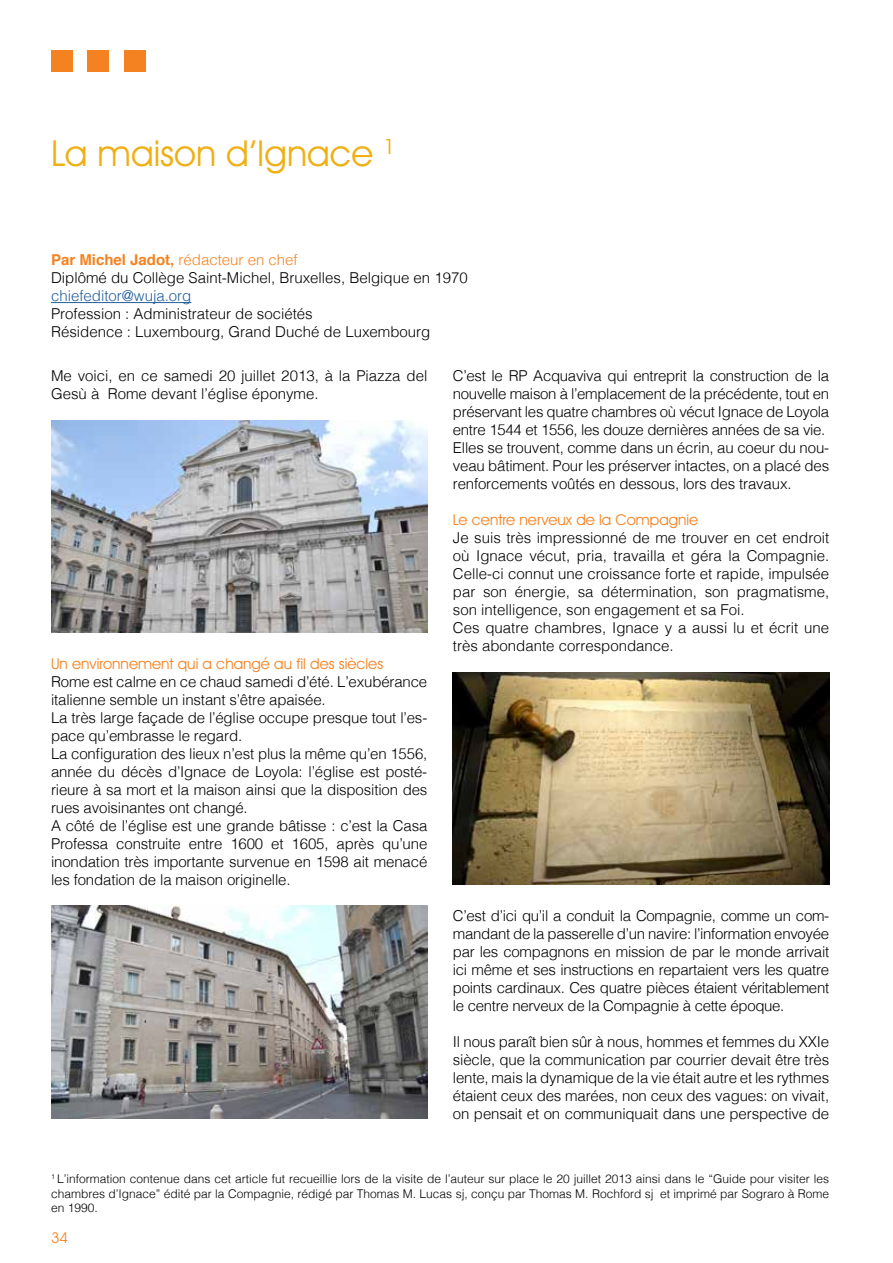
<style>
.page{position:relative;width:893px;height:1263px;background:#fff}
.page>*{position:absolute;margin:0;border:0;box-sizing:border-box;transform-origin:0 0}
.t1{font:36px "Avant Garde IT Cby BT";color:#f0af13}
.t2{font:300 15px/18px "Helvetica";letter-spacing:-.01em;color:#000}
.t3{font:15px "Avant Garde IT Cby BT";color:#f58220}
.t4{font:300 15px "Helvetica";color:#215e9e}
.t5{font:300 12px/14.4px "Helvetica";color:#000;text-align:justify}
.s1{font-weight:700;color:#f58220}
.s2{color:#f58220}
</style>
<div class="page">
<img style="left:51px;top:420px;width:376px;height:213px">
<img style="left:51px;top:906px;width:376px;height:212px">
<img style="left:453px;top:672px;width:376px;height:213px">
<div style="left:125px;top:51px;width:21px;height:21px;background:#f58220"></div>
<div style="left:88px;top:51px;width:21px;height:21px;background:#f58220"></div>
<div style="left:51px;top:51px;width:21px;height:21px;background:#f58220"></div>
<hr style="left:51px;top:302px;width:140px;height:1px;background:#215e9e">
<h1 class="t1" style="left:51px;top:131px;width:346px">La maison d’Ignace <sup>1</sup></h1>
<p class="t2" style="left:51px;top:250px;width:418px"><span class="s1">Par Michel Jadot,</span> <span class="s2">rédacteur en chef<br></span>Diplômé du Collège Saint-Michel, Bruxelles, Belgique en 1970</p>
<p class="t4" style="left:51px;top:283px;width:142px">chiefeditor@wuja.org</p>
<p class="t2" style="left:51px;top:304px;width:381px">Profession : Administrateur de sociétés<br>Résidence : Luxembourg, Grand Duché de Luxembourg</p>
<p class="t2" style="left:51px;top:366px;width:378px">Me voici, en ce samedi 20 juillet 2013, à la Piazza del<br>Gesù à Rome devant l’église éponyme.</p>
<p class="t3" style="left:51px;top:654px;width:334px">Un environnement qui a changé au fil des siècles</p>
<p class="t2" style="left:51px;top:671px;width:378px">Rome est calme en ce chaud samedi d’été. L’exubérance italienne semble un instant s’être apaisée.<br>La très large façade de l’église occupe presque tout l’es&shy;pace qu’embrasse le regard.<br>La configuration des lieux n’est plus la même qu’en 1556, année du décès d’Ignace de Loyola: l’église est posté&shy;rieure à sa mort et la maison ainsi que la disposition des rues avoisinantes ont changé.<br>A côté de l’église est une grande bâtisse : c’est la Casa Professa construite entre 1600 et 1605, après qu’une inondation très importante survenue en 1598 ait menacé les fondation de la maison originelle.</p>
<p class="t2" style="left:453px;top:366px;width:378px">C’est le RP Acquaviva qui entreprit la construction de la nouvelle maison à l’emplacement de la précédente, tout en préservant les quatre chambres où vécut Ignace de Loyola entre 1544 et 1556, les douze dernières années de sa vie.<br>Elles se trouvent, comme dans un écrin, au coeur du nou&shy;veau bâtiment. Pour les préserver intactes, on a placé des renforcements voûtés en dessous, lors des travaux.</p>
<p class="t3" style="left:453px;top:511px;width:247px">Le centre nerveux de la Compagnie</p>
<p class="t2" style="left:453px;top:528px;width:378px">Je suis très impressionné de me trouver en cet endroit où Ignace vécut, pria, travailla et géra la Compagnie.<br>Celle-ci connut une croissance forte et rapide, impulsée par son énergie, sa détermination, son pragmatisme, son intelligence, son engagement et sa Foi.<br>Ces quatre chambres, Ignace y a aussi lu et écrit une très abondante correspondance.</p>
<p class="t2" style="left:453px;top:905px;width:378px;text-align:justify">C’est d’ici qu’il a conduit la Compagnie, comme un com&shy;mandant de la passerelle d’un navire: l’information envoyée par les compagnons en mission de par le monde arrivait ici même et ses instructions en repartaient vers les quatre points cardinaux. Ces quatre pièces étaient véritablement le centre nerveux de la Compagnie à cette époque.</p>
<p class="t2" style="left:453px;top:1031px;width:378px;text-align:justify">Il nous paraît bien sûr à nous, hommes et femmes du XXIe siècle, que la communication par courrier devait être très lente, mais la dynamique de la vie était autre et les rythmes étaient ceux des marées, non ceux des vagues: on vivait, on pensait et on communiquait dans une perspective de</p>
<p class="t5" style="left:51px;top:1171px;width:780px"><sup>1</sup> L’information contenue dans cet article fut recueillie lors de la visite de l’auteur sur place le 20 juillet 2013 ainsi dans le “Guide pour visiter les chambres d’Ignace” édité par la Compagnie, rédigé par Thomas M. Lucas sj, conçu par Thomas M. Rochford sj et imprimé par Sograro à Rome en 1990.</p>
<p class="t3" style="left:51px;top:1229px;width:18px">34</p>
</div>
